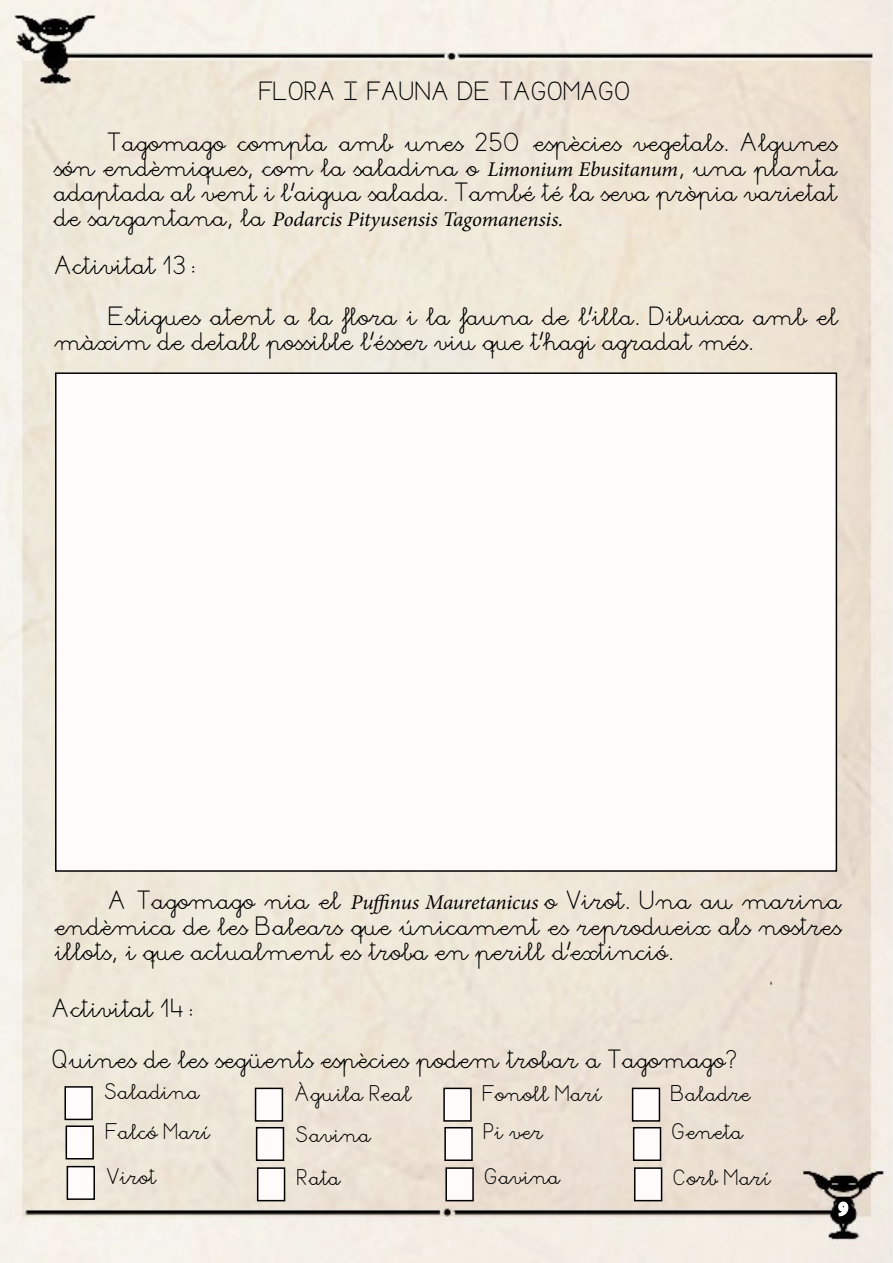
<style>
.page{position:relative;width:893px;height:1263px;background:#fff}
.page>*{position:absolute;margin:0;border:0;box-sizing:border-box;transform-origin:0 0}
.t1{font:21px/25.2px "Massallera";color:#000;text-align:justify}
.t2{font:italic 21px "Minion Pro";letter-spacing:-.005em;color:#000}
.t3{font:18px "Massallera";color:#000}
.s1{font-family:"Minion Pro";font-style:italic}
.s2{font-family:"Massallera";font-style:normal}
</style>
<div class="page">
<img style="left:0;top:0;width:893px;height:1263px">
<div style="left:56px;top:373px;width:780px;height:498px;background:#fffbfb"></div>
<svg style="left:837px;top:1200px;width:13px;height:18px"></svg>
<div style="left:65px;top:1087px;width:27px;height:32px;background:#fffbfb"></div>
<div style="left:64px;top:1086px;width:29px;height:34px;border:2px solid #000"></div>
<div style="left:66px;top:1126px;width:27px;height:33px;background:#fffbfb"></div>
<div style="left:66px;top:1125px;width:28px;height:34px;border:2px solid #000"></div>
<div style="left:67px;top:1166px;width:27px;height:33px;background:#fffbfb"></div>
<div style="left:67px;top:1166px;width:28px;height:34px;border:2px solid #000"></div>
<div style="left:256px;top:1088px;width:26px;height:33px;background:#fffbfb"></div>
<div style="left:255px;top:1088px;width:28px;height:34px;border:2px solid #000"></div>
<div style="left:257px;top:1128px;width:26px;height:32px;background:#fffbfb"></div>
<div style="left:256px;top:1127px;width:28px;height:34px;border:2px solid #000"></div>
<div style="left:258px;top:1168px;width:27px;height:32px;background:#fffbfb"></div>
<div style="left:257px;top:1167px;width:28px;height:34px;border:2px solid #000"></div>
<div style="left:444px;top:1088px;width:27px;height:33px;background:#fffbfb"></div>
<div style="left:443px;top:1088px;width:29px;height:34px;border:2px solid #000"></div>
<div style="left:445px;top:1128px;width:27px;height:32px;background:#fffbfb"></div>
<div style="left:444px;top:1127px;width:29px;height:34px;border:2px solid #000"></div>
<div style="left:446px;top:1168px;width:27px;height:32px;background:#fffbfb"></div>
<div style="left:445px;top:1167px;width:29px;height:34px;border:2px solid #000"></div>
<div style="left:633px;top:1088px;width:26px;height:33px;background:#fffbfb"></div>
<div style="left:632px;top:1088px;width:28px;height:34px;border:2px solid #000"></div>
<div style="left:634px;top:1128px;width:26px;height:32px;background:#fffbfb"></div>
<div style="left:633px;top:1127px;width:28px;height:34px;border:2px solid #000"></div>
<div style="left:635px;top:1168px;width:27px;height:32px;background:#fffbfb"></div>
<div style="left:634px;top:1167px;width:28px;height:34px;border:2px solid #000"></div>
<p class="t1" style="left:260px;top:81px;width:373px">FLORA I FAUNA DE TAGOMAGO</p>
<p class="t1" style="left:54px;top:131px;width:785px;text-indent:54px">Tagomago compta amb unes 250 espècies vegetals. Algunes són endèmiques, com la saladina o <span class="s1">Limonium Ebusitanum</span>, una planta adaptada al vent i l’aigua salada. També té la seva pròpia varietat</p>
<p class="t2" style="left:54px;top:205px;width:511px"><span class="s2">de sargantana, la</span> Podarcis Pityusensis Tagomanensis.</p>
<p class="t1" style="left:55px;top:255px;width:143px">Activitat 13:</p>
<p class="t1" style="left:55px;top:305px;width:784px;text-indent:54px">Estigues atent a la flora i la fauna de l’illa. Dibuixa amb el màxim de detall possible l’ésser viu que t’hagi agradat més.</p>
<p class="t1" style="left:55px;top:890px;width:787px;text-indent:54px">A Tagomago nia el <span class="s1">Puffinus Mauretanicus</span> o Virot. Una au marina endèmica de les Balears que únicament es reprodueix als nostres illots, i que actualment es troba en perill d’extinció.</p>
<p class="t1" style="left:53px;top:998px;width:143px">Activitat 14:</p>
<p class="t1" style="left:53px;top:1048px;width:688px">Quines de les següents espècies podem trobar a Tagomago?</p>
<p class="t3" style="left:105px;top:1080px;width:96px">Saladina</p>
<p class="t3" style="left:106px;top:1119px;width:105px">Falcó Marí</p>
<p class="t3" style="left:107px;top:1164px;width:50px">Virot</p>
<p class="t3" style="left:295px;top:1081px;width:117px">Àguila Real</p>
<p class="t3" style="left:297px;top:1123px;width:76px">Savina</p>
<p class="t3" style="left:298px;top:1166px;width:44px">Rata</p>
<p class="t3" style="left:483px;top:1081px;width:120px">Fonoll Marí</p>
<p class="t3" style="left:484px;top:1119px;width:60px">Pi ver</p>
<p class="t3" style="left:485px;top:1164px;width:77px">Gavina</p>
<p class="t3" style="left:671px;top:1081px;width:81px">Baladre</p>
<p class="t3" style="left:673px;top:1119px;width:72px">Geneta</p>
<p class="t3" style="left:674px;top:1166px;width:98px">Corb Marí</p>
</div>
